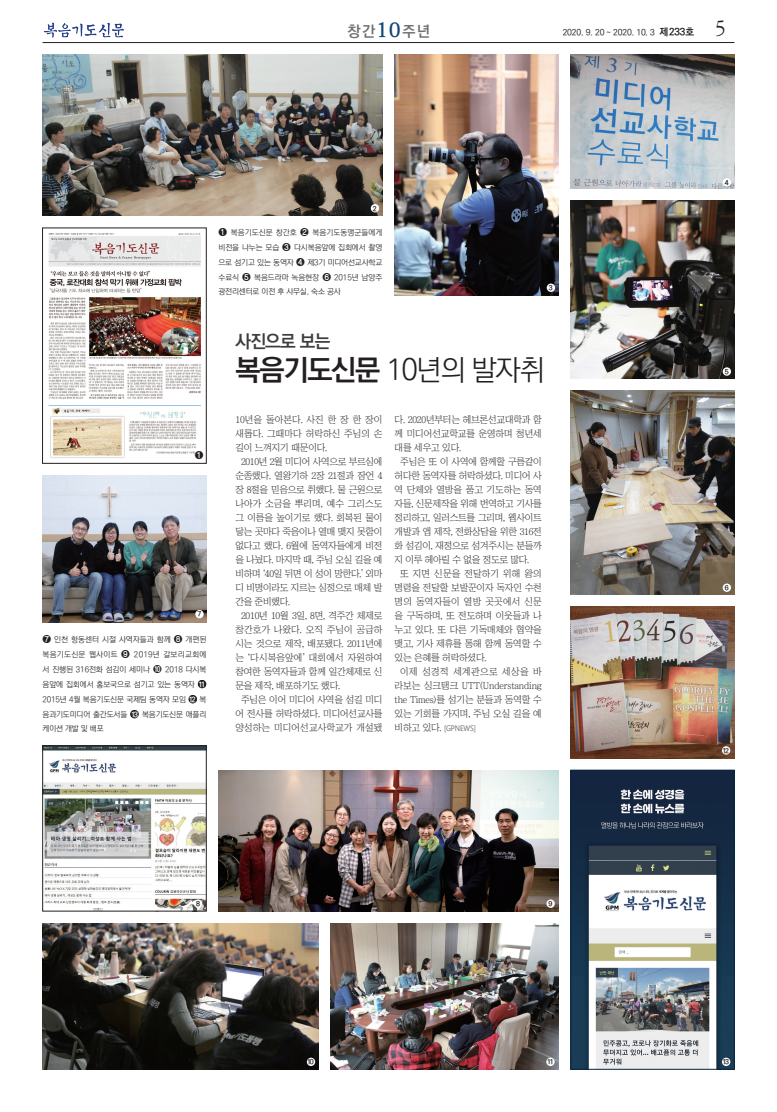
<style>
.page{position:relative;width:777px;height:1112px;background:#fff}
.page>*{position:absolute;margin:0;border:0;box-sizing:border-box;transform-origin:0 0}
.t1{font:300 29px "Ko Pub Dotum";letter-spacing:-.045em;color:#231f20}
.t2{font:300 19px "Ko Pub Batang";color:#231f20}
.t3{font:700 18px "Ko Pub Dotum";letter-spacing:-.04em;color:#3e3e3f}
.t4{font:700 15px "Ko Pub Dotum";color:#6f7073}
.t5{font:9.5px "Chosunilbo NM";letter-spacing:-.02em;color:#231f20}
.t6{font:9.5px "Chosunilbo NM";color:#231f20}
.t7{font:9.5px "Chosunilbo NM";letter-spacing:.01em;color:#231f20}
.t8{font:9.5px "Chosunilbo NM";letter-spacing:.005em;color:#231f20}
.t9{font:9.5px "Chosunilbo NM";letter-spacing:.015em;color:#231f20}
.t10{font:9.5px "Chosunilbo NM";letter-spacing:.035em;color:#231f20}
.t11{font:9px "HCR Batang";color:#231f20}
.t12{font:500 8.5px "Ko Pub Dotum";letter-spacing:-.02em;color:#231f20}
.t13{font:300 8px/14.9px "Ko Pub Dotum";letter-spacing:-.015em;color:#231f20;text-align:justify}
.t14{font:300 8px/14.9px "Ko Pub World Dotum";letter-spacing:-.02em;color:#231f20;text-align:justify}
.t15{font:8px "Microsoft Phags Pa";letter-spacing:-.02em;color:#6c6d70;scale:.9 1}
.t16{font:700 7.5px "Ko Pub Dotum";color:#fff}
.t17{font:700 7px "Ko Pub Dotum";letter-spacing:-.15em;color:#231f20}
.s1{font-family:"Ko Pub Batang";font-size:20px;color:#104479}
.s2{font-weight:700;font-size:10px}
.s3{font-family:"HCR Batang";font-weight:400;font-size:9px}
.s4{font-family:"Ko Pub Dotum"}
.s5{font-weight:700}
.s6{font-family:"Chosunilbo NM";font-size:9.5px;color:#231f20}
</style>
<div class="page">
<hr style="left:43px;top:42px;width:691px;height:1px;background:#231f20">
<img style="left:44px;top:22px;width:80px;height:16px">
<img style="left:571px;top:55px;width:163px;height:134px">
<img style="left:43px;top:475px;width:163px;height:147px">
<img style="left:571px;top:390px;width:163px;height:204px">
<img style="left:43px;top:923px;width:276px;height:146px">
<img style="left:394px;top:55px;width:165px;height:240px">
<img style="left:331px;top:923px;width:228px;height:146px">
<img style="left:43px;top:55px;width:339px;height:161px">
<img style="left:48px;top:233px;width:153px;height:225px">
<img style="left:218px;top:770px;width:340px;height:141px">
<img style="left:573px;top:771px;width:159px;height:296px">
<div style="left:571px;top:769px;width:163px;height:300px;border:1px solid #05253f"></div>
<img style="left:571px;top:201px;width:163px;height:178px">
<img style="left:571px;top:606px;width:163px;height:151px">
<img style="left:45px;top:747px;width:159px;height:162px">
<div style="left:43px;top:745px;width:163px;height:166px;border:1px solid #231f20"></div>
<div style="left:371px;top:204px;width:8px;height:8px;background:#fff;border-radius:50%"></div>
<div style="left:547px;top:283px;width:8px;height:9px;background:#fff;border-radius:50%"></div>
<div style="left:722px;top:178px;width:9px;height:8px;background:#fff;border-radius:50%"></div>
<div style="left:722px;top:367px;width:9px;height:8px;background:#fff;border-radius:50%"></div>
<div style="left:722px;top:583px;width:9px;height:8px;background:#fff;border-radius:50%"></div>
<div style="left:546px;top:899px;width:9px;height:8px;background:#fff;border-radius:50%"></div>
<div style="left:194px;top:899px;width:8px;height:8px;background:#fff;border-radius:50%"></div>
<div style="left:722px;top:746px;width:8px;height:8px;background:#fff;border-radius:50%"></div>
<div style="left:722px;top:1057px;width:8px;height:8px;background:#fff;border-radius:50%"></div>
<div style="left:546px;top:1057px;width:8px;height:8px;background:#fff;border-radius:50%"></div>
<div style="left:307px;top:1057px;width:8px;height:8px;background:#fff;border-radius:50%"></div>
<div style="left:195px;top:610px;width:9px;height:8px;background:#fff;border-radius:50%"></div>
<div style="left:198px;top:680px;width:8px;height:8px;background:#231f20;border-radius:50%"></div>
<div style="left:189px;top:695px;width:8px;height:8px;background:#231f20;border-radius:50%"></div>
<div style="left:130px;top:710px;width:9px;height:8px;background:#231f20;border-radius:50%"></div>
<hr style="left:44px;top:904px;width:75px;height:3px;background:#fff">
<h3 class="t4" style="left:347px;top:23px;width:84px">창간<span class="s1">10</span>주년</h3>
<h2 class="t2" style="left:715px;top:18px;width:12px">5</h2>
<p class="t12" style="left:562px;top:28px;width:133px">2020. 9. 20 ~ 2020. 10. 3 <span class="s2">제233호</span></p>
<p class="t17" style="left:373px;top:205px;width:5px">2</p>
<p class="t13" style="left:218px;top:225px;width:165px"><span class="s3">➊</span> 복음기도신문 창간호 <span class="s3">➋</span> 복음기도동맹군들에게 비전을 나누는 모습 <span class="s3">➌</span> 다시복음앞에 집회에서 촬영 으로 섬기고 있는 동역자 <span class="s3">➍</span> 제3기 미디어선교사학교 수료식 <span class="s3">➎</span> 복음드라마 녹음현장 <span class="s3">➏</span> 2015년 남양주 광전리센터로 이전 후 사무실, 숙소 공사</p>
<p class="t17" style="left:549px;top:284px;width:5px">3</p>
<p class="t11" style="left:195px;top:448px;width:10px">➊</p>
<p class="t17" style="left:197px;top:610px;width:5px">7</p>
<p class="t13" style="left:43px;top:632px;width:165px"><span class="s3">➐</span> 인천 항동센터 시절 사역자들과 함께 <span class="s3">➑</span> 개편된</p>
<p class="t14" style="left:43px;top:646px;width:165px"><span class="s4">복음기도신문 웹사이트</span> <span class="s3">➒</span> 2019년 갈보리교회에 서 진행된 <span class="s4">316전화 섬김이 세미나</span> <span class="s3">➓</span> 2018 다시복 음앞에 집회에서 홍보국으로 섬기고 있는 동역자 <span class="s3">➓ </span>2015년 4월 복음기도신문 국제팀 동역자 모임 <span class="s3">➓</span> 복 음과기도미디어 출간도서들 <span class="s3">➓</span> 복음기도신문 애플리 케이션 개발 및 배포</p>
<p class="t16" style="left:198px;top:680px;width:8px">11</p>
<p class="t16" style="left:189px;top:695px;width:8px">12</p>
<p class="t16" style="left:131px;top:710px;width:8px">13</p>
<h3 class="t3" style="left:235px;top:332px;width:97px">사진으로 보는</h3>
<h1 class="t1" style="left:235px;top:355px;width:311px"><span class="s5">복음기도신문</span> 10년의 발자취</h1>
<p class="t8" style="left:235px;top:414px;width:149px">10년을 돌아본다. 사진 한 장 한 장이</p>
<p class="t6" style="left:235px;top:428px;width:149px">새롭다. 그때마다 허락하신 주님의 손</p>
<p class="t5" style="left:235px;top:443px;width:93px">길이 느껴지기 때문이다.</p>
<p class="t5" style="left:241px;top:457px;width:143px">2010년 2월 미디어 사역으로 부르심에</p>
<p class="t5" style="left:235px;top:471px;width:149px">순종했다. 열왕기하 2장 21절과 잠언 4</p>
<p class="t5" style="left:235px;top:485px;width:149px">장 8절을 믿음으로 취했다. 물 근원으로</p>
<p class="t6" style="left:235px;top:499px;width:149px">나아가 소금을 뿌리며, 예수 그리스도</p>
<p class="t5" style="left:235px;top:513px;width:149px">그 이름을 높이기로 했다. 회복된 물이</p>
<p class="t5" style="left:235px;top:527px;width:149px">닿는 곳마다 죽음이나 열매 맺지 못함이</p>
<p class="t5" style="left:235px;top:541px;width:149px">없다고 했다. 6월에 동역자들에게 비전</p>
<p class="t5" style="left:235px;top:555px;width:149px">을 나눴다. 마지막 때, 주님 오실 길을 예</p>
<p class="t5" style="left:235px;top:569px;width:149px">비하며 ‘40일 뒤면 이 성이 망한다.’ 외마</p>
<p class="t5" style="left:235px;top:583px;width:149px">디 비명이라도 지르는 심정으로 매체 발</p>
<p class="t5" style="left:235px;top:597px;width:56px">간을 준비했다.</p>
<p class="t5" style="left:241px;top:611px;width:143px">2010년 10월 3일, 8면, 격주간 체제로</p>
<p class="t6" style="left:235px;top:625px;width:149px">창간호가 나왔다. 오직 주님이 공급하</p>
<p class="t5" style="left:235px;top:639px;width:149px">시는 것으로 제작, 배포됐다. 2011년에</p>
<p class="t7" style="left:235px;top:653px;width:149px">는 ‘다시복음앞에’ 대회에서 자원하여</p>
<p class="t5" style="left:235px;top:667px;width:149px">참여한 동역자들과 함께 일간체제로 신</p>
<p class="t5" style="left:235px;top:681px;width:106px">문을 제작, 배포하기도 했다.</p>
<p class="t5" style="left:241px;top:695px;width:143px">주님은 이어 미디어 사역을 섬길 미디</p>
<p class="t5" style="left:235px;top:709px;width:149px">어 전사를 허락하셨다. 미디어선교사를</p>
<p class="t7" style="left:235px;top:723px;width:149px">양성하는 미디어선교사학교가 개설됐</p>
<p class="t5" style="left:394px;top:415px;width:149px">다. 2020년부터는 헤브론선교대학과 함</p>
<p class="t5" style="left:394px;top:429px;width:149px">께 미디어선교학교를 운영하며 청년세</p>
<p class="t5" style="left:394px;top:443px;width:68px">대를 세우고 있다.</p>
<p class="t5" style="left:400px;top:457px;width:143px">주님은 또 이 사역에 함께할 구름같이</p>
<p class="t5" style="left:394px;top:471px;width:149px">허다한 동역자를 허락하셨다. 미디어 사</p>
<p class="t5" style="left:394px;top:485px;width:149px">역 단체와 열방을 품고 기도하는 동역</p>
<p class="t5" style="left:394px;top:499px;width:149px">자들, 신문제작을 위해 번역하고 기사를</p>
<p class="t5" style="left:394px;top:513px;width:149px">정리하고, 일러스트를 그리며, 웹사이트</p>
<p class="t5" style="left:394px;top:527px;width:149px">개발과 앱 제작, 전화상담을 위한 316전</p>
<p class="t5" style="left:394px;top:541px;width:149px">화 섬김이, 재정으로 섬겨주시는 분들까</p>
<p class="t5" style="left:394px;top:555px;width:136px">지 이루 헤아릴 수 없을 정도로 많다.</p>
<p class="t7" style="left:400px;top:569px;width:143px">또 지면 신문을 전달하기 위해 왕의</p>
<p class="t5" style="left:394px;top:583px;width:149px">명령을 전달할 보발꾼이자 독자인 수천</p>
<p class="t9" style="left:394px;top:597px;width:149px">명의 동역자들이 열방 곳곳에서 신문</p>
<p class="t5" style="left:394px;top:611px;width:149px">을 구독하며, 또 전도하며 이웃들과 나</p>
<p class="t5" style="left:394px;top:625px;width:149px">누고 있다. 또 다른 기독매체와 협약을</p>
<p class="t5" style="left:394px;top:639px;width:149px">맺고, 기사 제휴를 통해 함께 동역할 수</p>
<p class="t5" style="left:394px;top:653px;width:93px">있는 은혜를 허락하셨다.</p>
<p class="t10" style="left:400px;top:667px;width:143px">이제 성경적 세계관으로 세상을 바</p>
<p class="t5" style="left:394px;top:681px;width:149px">라보는 싱크탱크 UTT(Understanding</p>
<p class="t5" style="left:394px;top:695px;width:149px">the Times)를 섬기는 분들과 동역할 수</p>
<p class="t5" style="left:394px;top:709px;width:149px">있는 기회를 가지며, 주님 오실 길을 예</p>
<p class="t15" style="left:394px;top:722px;width:92px"><span class="s6">비하고 있다.</span> [GPNEWS]</p>
<p class="t17" style="left:196px;top:900px;width:5px">8</p>
<p class="t17" style="left:548px;top:900px;width:5px">9</p>
<p class="t17" style="left:725px;top:179px;width:5px">4</p>
<p class="t17" style="left:725px;top:368px;width:5px">5</p>
<p class="t17" style="left:725px;top:584px;width:5px">6</p>
<p class="t17" style="left:722px;top:746px;width:8px">12</p>
<p class="t17" style="left:307px;top:1058px;width:8px">10</p>
<p class="t17" style="left:547px;top:1058px;width:8px">11</p>
<p class="t17" style="left:722px;top:1058px;width:8px">13</p>
</div>
